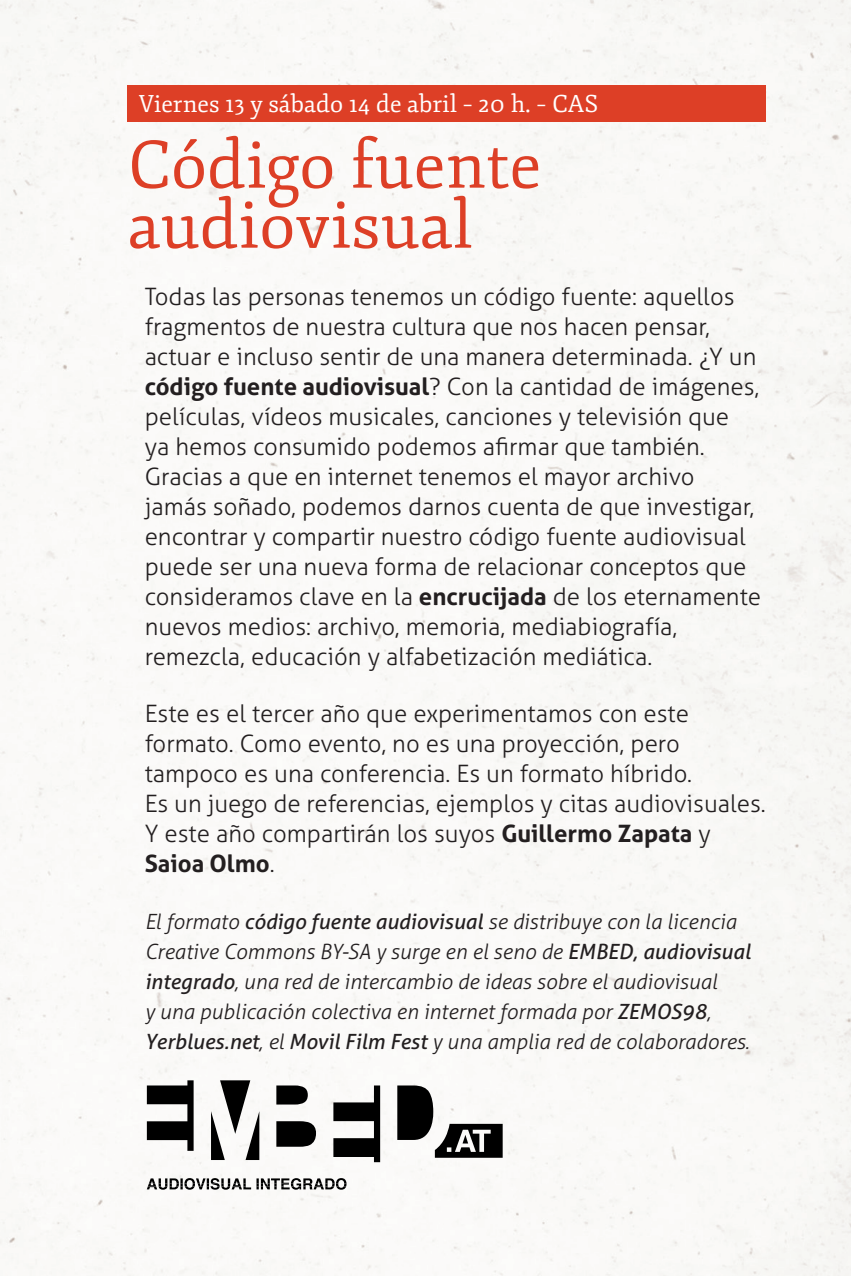
<style>
.page{position:relative;width:851px;height:1276px;background:#fff}
.page>*{position:absolute;margin:0;border:0;box-sizing:border-box;transform-origin:0 0}
.CUERPO_TEXTO_2{font:66px "Fjord One";color:#dd3f26}
.CUERPO_TEXTO_2-2{font:300 24px/30px "Aller";color:#231f20}
.t1{font:24px "Fjord One";color:#fff}
.CUERPO_TEXTO_2-3{font:italic 300 21px/30px "Aller";color:#231f20}
.s1{font-weight:700}
.s2{font-weight:400}
</style>
<div class="page">
<img style="left:0;top:0;width:850px;height:1276px">
<div style="left:128px;top:85px;width:637px;height:37px;background:#dd3f26"></div>
<svg style="left:147px;top:1178px;width:199px;height:11px"></svg>
<svg style="left:147px;top:1080px;width:355px;height:82px"></svg>
<p class="t1" style="left:139px;top:90px;width:461px">Viernes 13 y sábado 14 de abril – 20 h. – CAS</p>
<p class="CUERPO_TEXTO_2" style="left:128px;top:125px;width:415px">Código fuente</p>
<p class="CUERPO_TEXTO_2" style="left:128px;top:185px;width:346px">audiovisual</p>
<p class="CUERPO_TEXTO_2-2" style="left:145px;top:281px;width:618px">Todas las personas tenemos un código fuente: aquellos fragmentos de nuestra cultura que nos hacen pensar, actuar e incluso sentir de una manera determinada. ¿Y un <span class="s1">código fuente audiovisual</span>? Con la cantidad de imágenes, películas, vídeos musicales, canciones y televisión que<br>ya hemos consumido podemos afirmar que también.<br>Gracias a que en internet tenemos el mayor archivo jamás soñado, podemos darnos cuenta de que investigar, encontrar y compartir nuestro código fuente audiovisual puede ser una nueva forma de relacionar conceptos que consideramos clave en la <span class="s1">encrucijada</span> de los eternamente nuevos medios: archivo, memoria, mediabiografía, remezcla, educación y alfabetización mediática.</p>
<p class="CUERPO_TEXTO_2-2" style="left:145px;top:698px;width:622px">Este es el tercer año que experimentamos con este formato. Como evento, no es una proyección, pero tampoco es una conferencia. Es un formato híbrido.<br>Es un juego de referencias, ejemplos y citas audiovisuales.<br>Y este año compartirán los suyos <span class="s1">Guillermo Zapata</span> y <span class="s1">Saioa Olmo</span>.</p>
<p class="CUERPO_TEXTO_2-3" style="left:145px;top:906px;width:607px">El formato <span class="s2">código fuente audiovisual</span> se distribuye con la licencia Creative Commons BY-SA y surge en el seno de <span class="s2">EMBED, audiovisual integrado</span>, una red de intercambio de ideas sobre el audiovisual<br>y una publicación colectiva en internet formada por <span class="s2">ZEMOS98</span>, <span class="s2">Yerblues.net</span>, el <span class="s2">Movil Film Fest</span> y una amplia red de colaboradores.</p>
</div>
